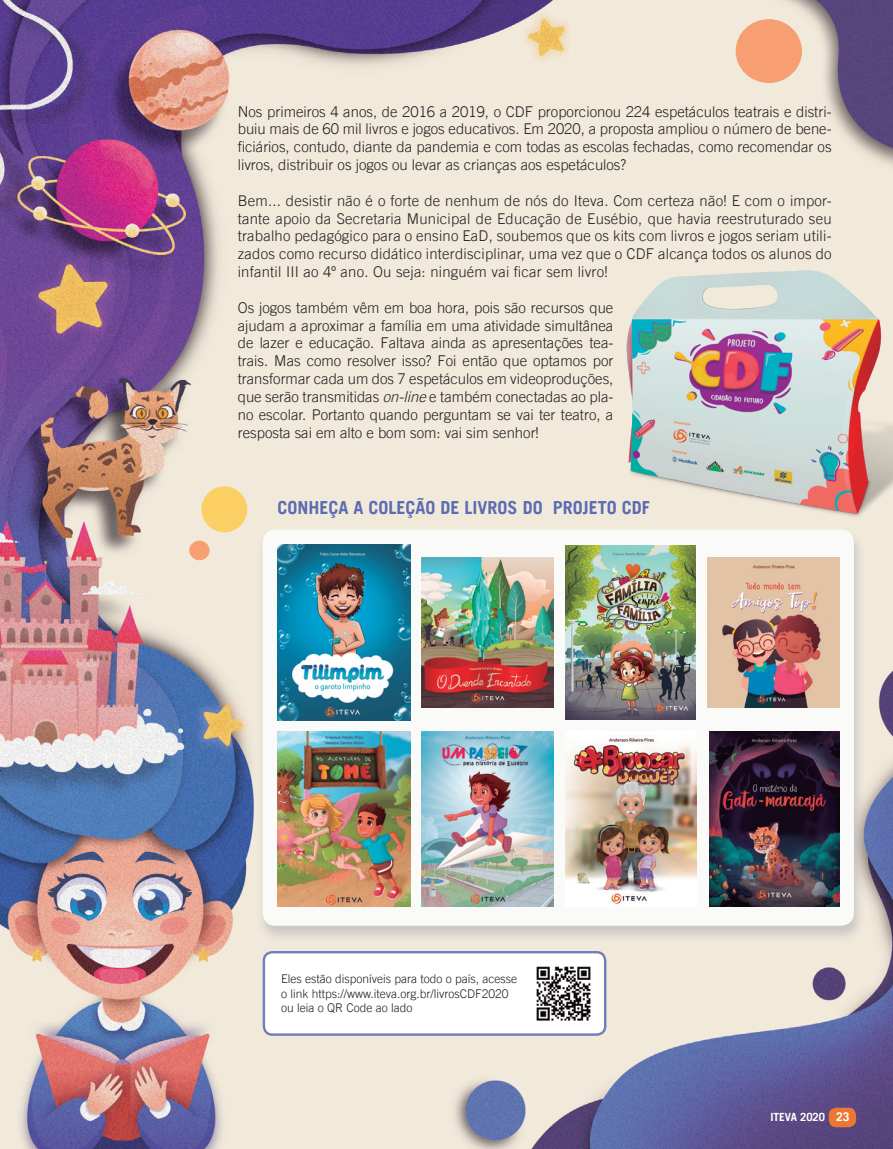
<style>
.page{position:relative;width:893px;height:1149px;background:#fff}
.page>*{position:absolute;margin:0;border:0;box-sizing:border-box;transform-origin:0 0}
.t1{font:700 18px "Trade Gothic LT Std";color:#5c6bb2}
.t2{font:300 14.85px/17.9px "Trade Gothic LT Std";color:#231f20;text-align:justify}
.t3{font:300 12px/14.4px "Trade Gothic LT Std";color:#231f20}
.t4{font:700 12px "Trade Gothic LT Std";color:#fff}
.t5{font:700 11.25px "Trade Gothic LT Std";color:#fff}
.s1{font-style:italic}
</style>
<div class="page">
<img style="left:0;top:0;width:893px;height:1148px">
<img style="left:627px;top:270px;width:266px;height:249px">
<div style="left:201px;top:486px;width:46px;height:46px;background:#fbcf64;border-radius:50%"></div>
<div style="left:189px;top:540px;width:21px;height:20px;background:#f79e72;border-radius:50%"></div>
<div style="left:736px;top:19px;width:66px;height:64px;background:#f79e72;border-radius:50%"></div>
<div style="left:256px;top:528px;width:610px;height:415px;background:#38356c;opacity:.2"></div>
<div style="left:263px;top:529px;width:591px;height:396px;background:#fafaf9;border-radius:13px"></div>
<img style="left:277px;top:544px;width:133px;height:176px">
<img style="left:277px;top:731px;width:133px;height:175px">
<img style="left:421px;top:557px;width:132px;height:150px">
<img style="left:707px;top:557px;width:133px;height:150px">
<img style="left:565px;top:545px;width:131px;height:174px">
<img style="left:421px;top:731px;width:132px;height:175px">
<img style="left:565px;top:738px;width:131px;height:166px">
<img style="left:709px;top:731px;width:131px;height:175px">
<div style="left:264px;top:951px;width:341px;height:83px;background:#fff;border-radius:9px"></div>
<div style="left:263px;top:950px;width:343px;height:85px;border:2px solid #717cbc;border-radius:9px"></div>
<img style="left:536px;top:966px;width:55px;height:55px">
<div style="left:829px;top:1107px;width:27px;height:19px;background:#ec7733;border-radius:8px"></div>
<p class="t2" style="left:238px;top:102px;width:595px">Nos primeiros 4 anos, de 2016 a 2019, o CDF proporcionou 224 espetáculos teatrais e distri&shy;buiu mais de 60 mil livros e jogos educativos. Em 2020, a proposta ampliou o número de bene&shy;ficiários, contudo, diante da pandemia e com todas as escolas fechadas, como recomendar os livros, distribuir os jogos ou levar as crianças aos espetáculos?</p>
<p class="t2" style="left:238px;top:191px;width:595px">Bem... desistir não é o forte de nenhum de nós do Iteva. Com certeza não! E com o impor&shy;tante apoio da Secretaria Municipal de Educação de Eusébio, que havia reestruturado seu trabalho pedagógico para o ensino EaD, soubemos que os kits com livros e jogos seriam utili&shy;zados como recurso didático interdisciplinar, uma vez que o CDF alcança todos os alunos do infantil III ao 4º ano. Ou seja: ninguém vai ficar sem livro!</p>
<p class="t2" style="left:238px;top:298px;width:377px">Os jogos também vêm em boa hora, pois são recursos que ajudam a aproximar a família em uma atividade simultânea de lazer e educação. Faltava ainda as apresentações tea&shy;trais. Mas como resolver isso? Foi então que optamos por transformar cada um dos 7 espetáculos em videoproduções, que serão transmitidas <span class="s1">on-line</span> e também conectadas ao pla&shy;no escolar. Portanto quando perguntam se vai ter teatro, a resposta sai em alto e bom som: vai sim senhor!</p>
<p class="t1" style="left:277px;top:496px;width:374px">CONHEÇA A COLEÇÃO DE LIVROS DO PROJETO CDF</p>
<p class="t3" style="left:281px;top:971px;width:238px">Eles estão disponíveis para todo o país, acesse o link https://www.iteva.org.br/livrosCDF2020</p>
<p class="t3" style="left:281px;top:1000px;width:133px">ou leia o QR Code ao lado</p>
<p class="t5" style="left:770px;top:1109px;width:56px">ITEVA 2020</p>
<p class="t4" style="left:836px;top:1109px;width:15px">23</p>
</div>
